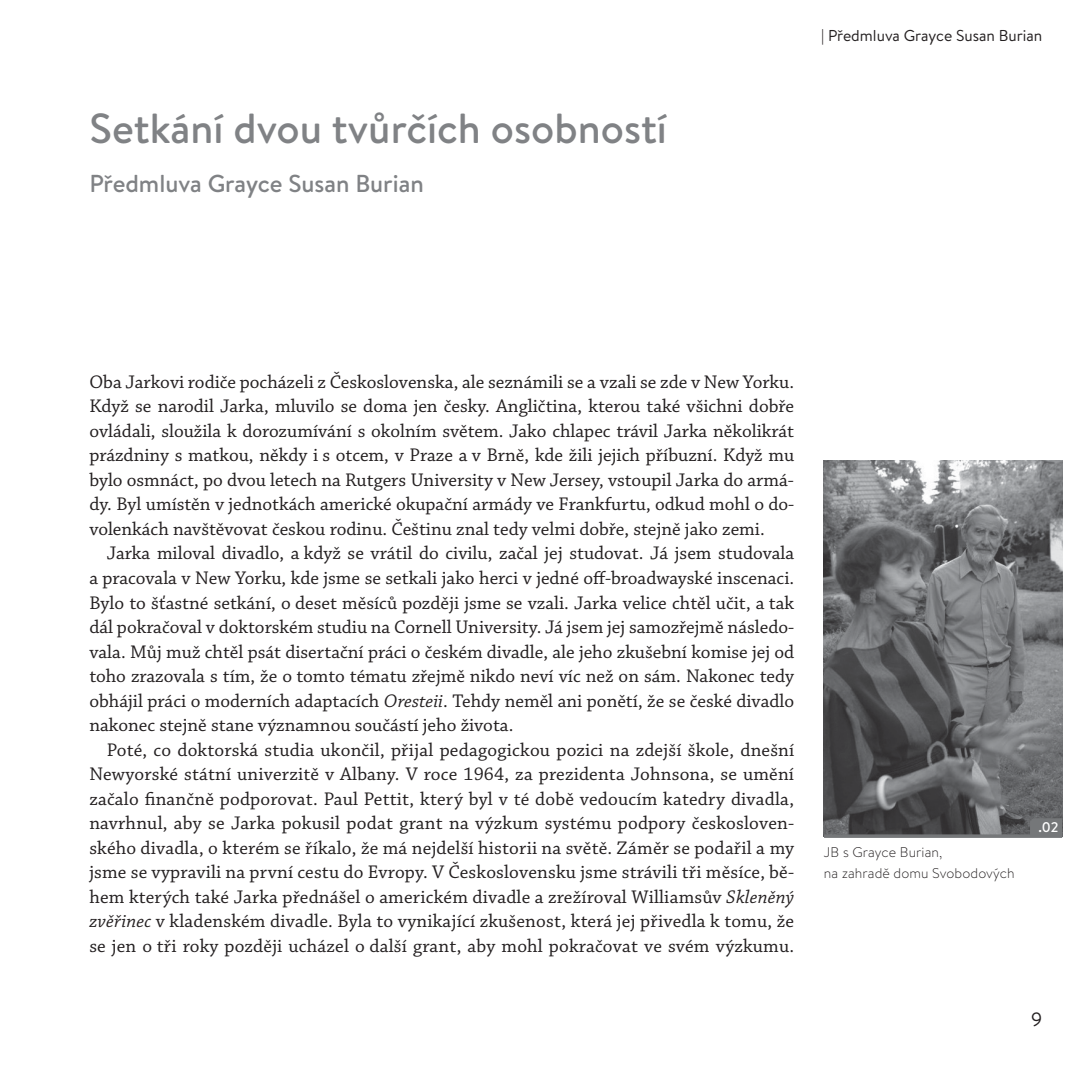
<style>
.page{position:relative;width:1092px;height:1092px;background:#fff}
.page>*{position:absolute;margin:0;border:0;box-sizing:border-box;transform-origin:0 0}
.t1{font:500 42px "Brandon Text";color:#808285}
.t2{font:500 24.5px "Brandon Text";color:#808285}
.t3{font:19.25px/24.5px "Chaparral Pro";color:#231f20;text-align:justify}
.t4{font:19.25px "Brandon Text";color:#231f20}
.t5{font:15.75px "Brandon Text";color:#231f20}
.t6{font:300 14px/21px "Brandon Text";letter-spacing:.01em;color:#231f20}
.t7{font:500 14px "Brandon Text";color:#fff}
.s1{font-style:italic}
</style>
<div class="page">
<img style="left:823px;top:460px;width:239px;height:376px">
<svg style="left:1029px;top:818px;width:33px;height:16px"></svg>
<hr style="left:824px;top:834px;width:238px;height:3px;background:#757779">
<h1 class="t1" style="left:89px;top:113px;width:579px">Setkání dvou tvůrčích osobností</h1>
<p class="t2" style="left:89px;top:174px;width:336px">Předmluva Grayce Susan Burian</p>
<p class="t5" style="left:821px;top:30px;width:223px">| Předmluva Grayce Susan Burian</p>
<p class="t3" style="left:89px;top:371px;width:706px">Oba Jarkovi rodiče pocházeli z Československa, ale seznámili se a vzali se zde v New Yorku.<br>Když se narodil Jarka, mluvilo se doma jen česky. Angličtina, kterou také všichni dobře ovládali, sloužila k dorozumívání s okolním světem. Jako chlapec trávil Jarka několikrát prázdniny s matkou, někdy i s otcem, v Praze a v Brně, kde žili jejich příbuzní. Když mu bylo osmnáct, po dvou letech na Rutgers University v New Jersey, vstoupil Jarka do armá&shy;dy. Byl umístěn v jednotkách americké okupační armády ve Frankfurtu, odkud mohl o do&shy;volenkách navštěvovat českou rodinu. Češtinu znal tedy velmi dobře, stejně jako zemi.</p>
<p class="t3" style="left:89px;top:542px;width:706px;text-indent:18px">Jarka miloval divadlo, a když se vrátil do civilu, začal jej studovat. Já jsem studovala a pracovala v New Yorku, kde jsme se setkali jako herci v jedné off-broadwayské inscenaci.<br>Bylo to šťastné setkání, o deset měsíců později jsme se vzali. Jarka velice chtěl učit, a tak dál pokračoval v doktorském studiu na Cornell University. Já jsem jej samozřejmě následo&shy;vala. Můj muž chtěl psát disertační práci o českém divadle, ale jeho zkušební komise jej od toho zrazovala s tím, že o tomto tématu zřejmě nikdo neví víc než on sám. Nakonec tedy obhájil práci o moderních adaptacích <span class="s1">Oresteii</span>. Tehdy neměl ani ponětí, že se české divadlo nakonec stejně stane významnou součástí jeho života.</p>
<p class="t3" style="left:89px;top:738px;width:706px;text-indent:17px">Poté, co doktorská studia ukončil, přijal pedagogickou pozici na zdejší škole, dnešní New yorské státní univerzitě v Albany. V roce 1964, za prezidenta Johnsona, se umění začalo finančně podporovat. Paul Pettit, který byl v té době vedoucím katedry divadla, navrhnul, aby se Jarka pokusil podat grant na výzkum systému podpory českosloven&shy;ského divadla, o kterém se říkalo, že má nejdelší historii na světě. Záměr se podařil a my jsme se vypravili na první cestu do Evropy. V Československu jsme strávili tři měsíce, bě&shy;hem kterých také Jarka přednášel o americkém divadle a zrežíroval Williamsův <span class="s1">Skleněný zvěřinec</span> v kladenském divadle. Byla to vynikající zkušenost, která jej přivedla k tomu, že se jen o tři roky později ucházel o další grant, aby mohl pokračovat ve svém výzkumu.</p>
<p class="t6" style="left:823px;top:843px;width:192px">JB s Grayce Burian,<br>na zahradě domu Svobodových</p>
<p class="t7" style="left:1038px;top:822px;width:22px">.02</p>
<p class="t4" style="left:1031px;top:1012px;width:13px">9</p>
</div>
